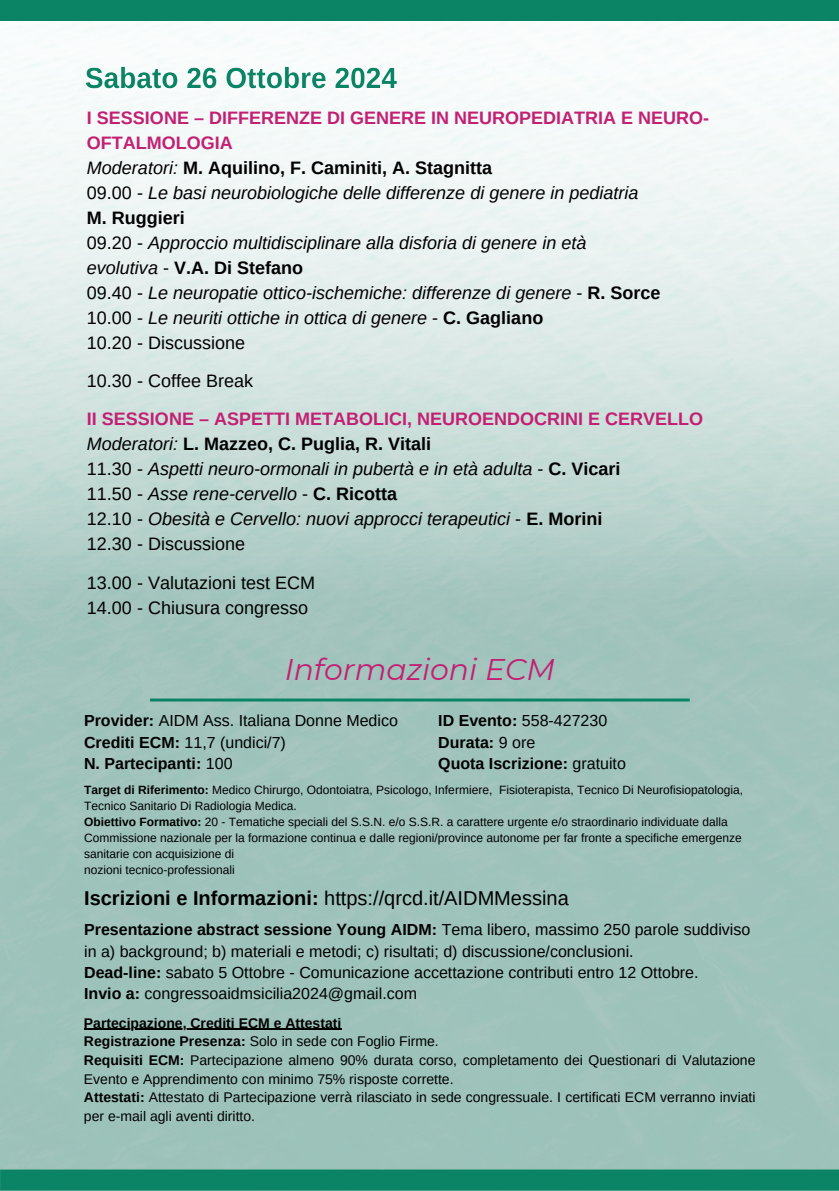
<style>
.page{position:relative;width:839px;height:1191px;background:#fff}
.page>*{position:absolute;margin:0;border:0;box-sizing:border-box;transform-origin:0 0}
.t1{font:italic 29.8px "Montserrat";color:#c22073}
.t2{font:20px "Arimo";color:#000}
.t3{font:italic 18px/25px "Arimo";color:#000}
.t4{font:18px/25px "Arimo";color:#000}
.t5{font:16px/21.4px "Arimo";color:#000}
.t6{font:700 16px/21.4px "Arimo";color:#000}
.t7{font:14px/18.6px "Arimo";color:#000}
.t8{font:12px/16px "Arimo";color:#000}
.s1{font-weight:700;font-style:normal;color:#c22073}
.s2{font-weight:700;font-style:normal}
.s3{font-style:normal}
.s4{font-weight:700}
.s5{font-weight:400}
</style>
<div class="page">
<img style="left:0;top:21px;width:838px;height:1149px">
<div style="left:0;top:0;width:838px;height:21px;background:#0b8466"></div>
<div style="left:0;top:1170px;width:838px;height:21px;background:#0b8466"></div>
<hr style="left:150px;top:699px;width:539px;height:3px;background:#0b8466">
<hr style="left:84px;top:1029px;width:257px;height:1px;background:#000">
<img style="left:79px;top:62px;width:327px;height:37px">
<p class="t3" style="left:87px;top:105px;width:623px"><span class="s1">I SESSIONE – DIFFERENZE DI GENERE IN NEUROPEDIATRIA E NEURO-OFTALMOLOGIA<br></span>Moderatori: <span class="s2">M. Aquilino, F. Caminiti, A. Stagnitta<br></span><span class="s3">09.00 -</span> Le basi neurobiologiche delle differenze di genere in pediatria<br><span class="s2">M. Ruggieri<br></span><span class="s3">09.20 -</span> Approccio multidisciplinare alla disforia di genere in età<br>evolutiva <span class="s3">-</span> <span class="s2">V.A. Di Stefano<br></span><span class="s3">09.40 -</span> Le neuropatie ottico-ischemiche: differenze di genere <span class="s3">-</span> <span class="s2">R. Sorce </span><span class="s3">10.00 -</span> Le neuriti ottiche in ottica di genere <span class="s3">-</span> <span class="s2">C. Gagliano<br></span><span class="s3">10.20 - Discussione</span></p>
<h4 class="t4" style="left:87px;top:368px;width:168px">10.30 - Coffee Break</h4>
<h4 class="t3" style="left:87px;top:406px;width:617px"><span class="s1">II SESSIONE – ASPETTI METABOLICI, NEUROENDOCRINI E CERVELLO </span>Moderatori: <span class="s2">L. Mazzeo, C. Puglia, R. Vitali<br></span><span class="s3">11.30 -</span> Aspetti neuro-ormonali in pubertà e in età adulta <span class="s3">-</span> <span class="s2">C. Vicari<br></span><span class="s3">11.50 -</span> Asse rene-cervello <span class="s3">-</span> <span class="s2">C. Ricotta<br></span><span class="s3">12.10 -</span> Obesità e Cervello: nuovi approcci terapeutici <span class="s3">-</span> <span class="s2">E. Morini<br></span><span class="s3">12.30 - Discussione</span></h4>
<h4 class="t4" style="left:87px;top:570px;width:230px">13.00 - Valutazioni test ECM<br>14.00 - Chiusura congresso</h4>
<h4 class="t1" style="left:285px;top:651px;width:272px">Informazioni ECM</h4>
<h2 class="t5" style="left:84px;top:710px;width:315px"><span class="s4">Provider:</span> AIDM Ass. Italiana Donne Medico<br><span class="s4">Crediti ECM:</span> 11,7 (undici/7)</h2>
<h5 class="t6" style="left:84px;top:753px;width:150px">N. Partecipanti: <span class="s5">100</span></h5>
<p class="t6" style="left:438px;top:710px;width:170px">ID Evento: <span class="s5">558-427230<br></span>Durata: <span class="s5">9 ore</span></p>
<h5 class="t6" style="left:438px;top:753px;width:189px">Quota Iscrizione: <span class="s5">gratuito</span></h5>
<p class="t8" style="left:84px;top:782px;width:660px"><span class="s4">Target di Riferimento:</span> Medico Chirurgo, Odontoiatra, Psicologo, Infermiere, Fisioterapista, Tecnico Di Neurofisiopatologia,<br>Tecnico Sanitario Di Radiologia Medica.</p>
<p class="t8" style="left:84px;top:814px;width:659px"><span class="s4">Obiettivo Formativo:</span> 20 - Tematiche speciali del S.S.N. e/o S.S.R. a carattere urgente e/o straordinario individuate dalla<br>Commissione nazionale per la formazione continua e dalle regioni/province autonome per far fronte a specifiche emergenze sanitarie con acquisizione di</p>
<p class="t8" style="left:84px;top:862px;width:152px">nozioni tecnico-professionali</p>
<p class="t2" style="left:84px;top:887px;width:486px"><span class="s4">Iscrizioni e Informazioni:</span> https://qrcd.it/AIDMMessina</p>
<p class="t5" style="left:84px;top:919px;width:667px"><span class="s4">Presentazione abstract sessione Young AIDM:</span> Tema libero, massimo 250 parole suddiviso in a) background; b) materiali e metodi; c) risultati; d) discussione/conclusioni.<br><span class="s4">Dead-line:</span> sabato 5 Ottobre - Comunicazione accettazione contributi entro 12 Ottobre.</p>
<h6 class="t5" style="left:84px;top:983px;width:334px"><span class="s4">Invio a:</span> congressoaidmsicilia2024@gmail.com</h6>
<p class="t7" style="left:84px;top:1014px;width:673px"><span class="s4">Partecipazione, Crediti ECM e Attestati<br>Registrazione Presenza:</span> Solo in sede con Foglio Firme.<br><span class="s4">Requisiti ECM:</span> Partecipazione almeno 90% durata corso, completamento dei Questionari di Valutazione Evento e Apprendimento con minimo 75% risposte corrette.</p>
<h5 class="t7" style="left:84px;top:1088px;width:673px"><span class="s4">Attestati:</span> Attestato di Partecipazione verrà rilasciato in sede congressuale. I certificati ECM verranno inviati per e-mail agli aventi diritto.</h5>
</div>
